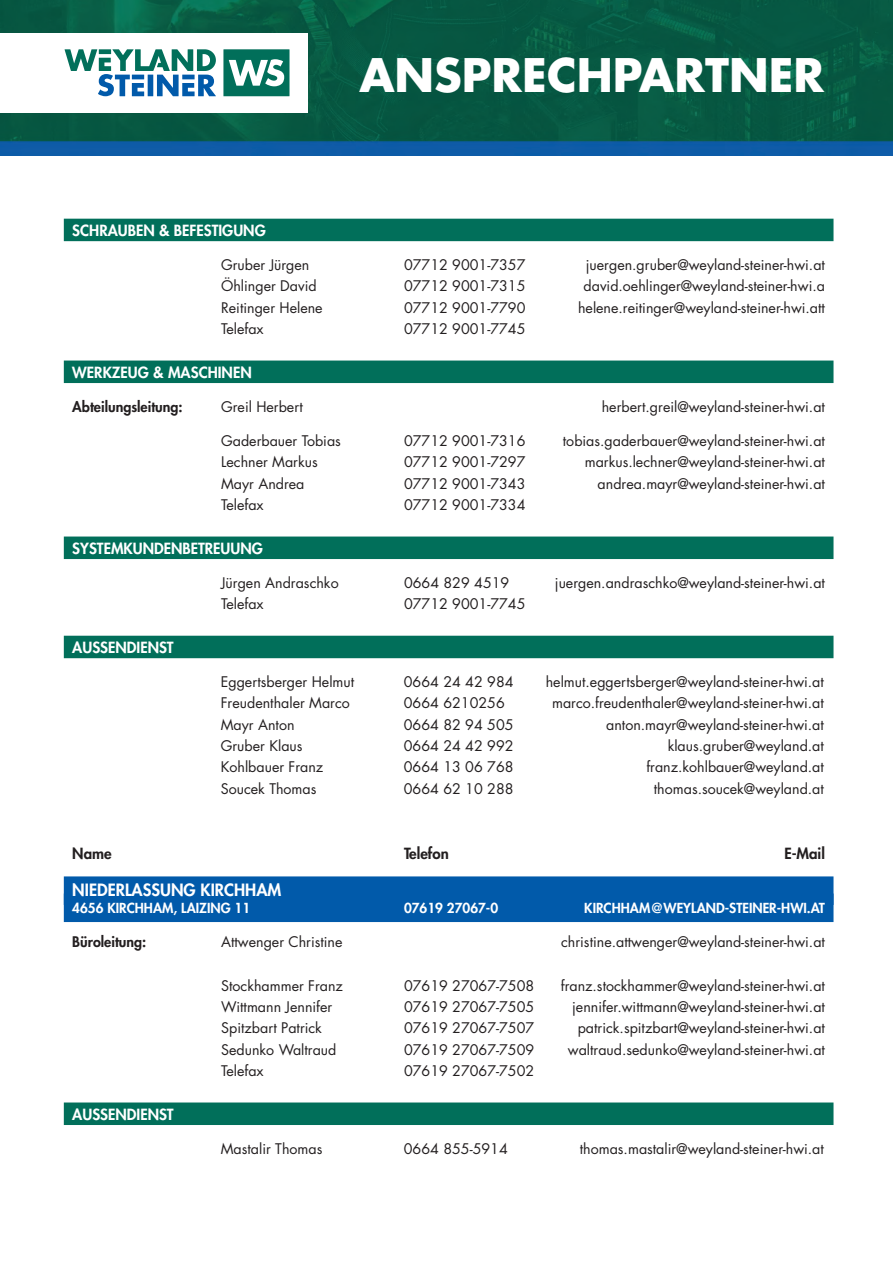
<style>
.page{position:relative;width:893px;height:1263px;background:#fff}
.page>*{position:absolute;margin:0;border:0;box-sizing:border-box;transform-origin:0 0}
.t1{font:700 45px "Futura Std";color:#fff}
.t2{font:800 16.5px "Futura Std";color:#fff}
.t3{font:800 15px "Futura Std";color:#fff}
.t4{font:800 15px "Futura Std";color:#231f20}
.t5{font:14.25px "Futura Std";color:#231f20}
.t6{font:800 14.25px "Futura Std";color:#231f20}
.t7{font:800 13.5px "Futura Std";color:#fff}
</style>
<div class="page">
<img style="left:0;top:0;width:893px;height:156px">
<div style="left:0;top:33px;width:307px;height:80px;background:#fff"></div>
<svg style="left:65px;top:49px;width:151px;height:47px"></svg>
<svg style="left:182px;top:75px;width:13px;height:4px"></svg>
<svg style="left:223px;top:39px;width:278px;height:66px"></svg>
<div style="left:64px;top:219px;width:769px;height:22px;background:#016f5a"></div>
<div style="left:64px;top:360px;width:769px;height:23px;background:#016f5a"></div>
<div style="left:64px;top:536px;width:769px;height:23px;background:#016f5a"></div>
<div style="left:64px;top:636px;width:769px;height:22px;background:#016f5a"></div>
<div style="left:64px;top:876px;width:769px;height:29px;background:#015aaa"></div>
<div style="left:64px;top:893px;width:769px;height:29px;background:#015aaa"></div>
<div style="left:64px;top:1102px;width:769px;height:23px;background:#016f5a"></div>
<h1 class="t1" style="left:359px;top:45px;width:466px">ANSPRECHPARTNER</h1>
<p class="t3" style="left:72px;top:221px;width:195px">SCHRAUBEN &amp; BEFESTIGUNG</p>
<p class="t5" style="left:221px;top:256px;width:90px">Gruber Jürgen</p>
<p class="t5" style="left:404px;top:256px;width:123px">07712 9001-7357</p>
<p class="t5" style="left:586px;top:256px;width:241px">juergen.gruber@weyland-steiner-hwi.at</p>
<p class="t5" style="left:221px;top:277px;width:97px">Öhlinger David</p>
<p class="t5" style="left:404px;top:277px;width:123px">07712 9001-7315</p>
<p class="t5" style="left:583px;top:277px;width:243px">david.oehlinger@weyland-steiner-hwi.a</p>
<p class="t5" style="left:221px;top:298px;width:103px">Reitinger Helene</p>
<p class="t5" style="left:404px;top:298px;width:123px">07712 9001-7790</p>
<p class="t5" style="left:578px;top:298px;width:248px">helene.reitinger@weyland-steiner-hwi.att</p>
<p class="t5" style="left:221px;top:320px;width:44px">Telefax</p>
<p class="t5" style="left:404px;top:320px;width:123px">07712 9001-7745</p>
<p class="t3" style="left:72px;top:362px;width:181px">WERKZEUG &amp; MASCHINEN</p>
<p class="t6" style="left:72px;top:397px;width:112px">Abteilungsleitung:</p>
<p class="t5" style="left:221px;top:397px;width:83px">Greil Herbert</p>
<p class="t5" style="left:602px;top:397px;width:225px">herbert.greil@weyland-steiner-hwi.at</p>
<p class="t5" style="left:221px;top:431px;width:121px">Gaderbauer Tobias</p>
<p class="t5" style="left:404px;top:431px;width:123px">07712 9001-7316</p>
<p class="t5" style="left:563px;top:431px;width:264px">tobias.gaderbauer@weyland-steiner-hwi.at</p>
<p class="t5" style="left:221px;top:453px;width:98px">Lechner Markus</p>
<p class="t5" style="left:404px;top:453px;width:123px">07712 9001-7297</p>
<p class="t5" style="left:585px;top:453px;width:242px">markus.lechner@weyland-steiner-hwi.at</p>
<p class="t5" style="left:221px;top:474px;width:85px">Mayr Andrea</p>
<p class="t5" style="left:404px;top:474px;width:123px">07712 9001-7343</p>
<p class="t5" style="left:598px;top:474px;width:229px">andrea.mayr@weyland-steiner-hwi.at</p>
<p class="t5" style="left:221px;top:496px;width:44px">Telefax</p>
<p class="t5" style="left:404px;top:496px;width:123px">07712 9001-7334</p>
<p class="t3" style="left:72px;top:538px;width:192px">SYSTEMKUNDENBETREUUNG</p>
<p class="t5" style="left:221px;top:573px;width:119px">Jürgen Andraschko</p>
<p class="t5" style="left:404px;top:573px;width:107px">0664 829 4519</p>
<p class="t5" style="left:555px;top:573px;width:272px">juergen.andraschko@weyland-steiner-hwi.at</p>
<p class="t5" style="left:221px;top:595px;width:44px">Telefax</p>
<p class="t5" style="left:404px;top:595px;width:123px">07712 9001-7745</p>
<p class="t3" style="left:72px;top:638px;width:103px">AUSSENDIENST</p>
<p class="t5" style="left:221px;top:672px;width:135px">Eggertsberger Helmut</p>
<p class="t5" style="left:404px;top:672px;width:111px">0664 24 42 984</p>
<p class="t5" style="left:546px;top:672px;width:280px">helmut.eggertsberger@weyland-steiner-hwi.at</p>
<p class="t5" style="left:221px;top:694px;width:130px">Freudenthaler Marco</p>
<p class="t5" style="left:404px;top:694px;width:102px">0664 6210256</p>
<p class="t5" style="left:552px;top:694px;width:273px">marco.freudenthaler@weyland-steiner-hwi.at</p>
<p class="t5" style="left:221px;top:715px;width:75px">Mayr Anton</p>
<p class="t5" style="left:404px;top:715px;width:111px">0664 82 94 505</p>
<p class="t5" style="left:606px;top:715px;width:219px">anton.mayr@weyland-steiner-hwi.at</p>
<p class="t5" style="left:221px;top:737px;width:83px">Gruber Klaus</p>
<p class="t5" style="left:404px;top:737px;width:111px">0664 24 42 992</p>
<p class="t5" style="left:668px;top:737px;width:158px">klaus.gruber@weyland.at</p>
<p class="t5" style="left:221px;top:758px;width:104px">Kohlbauer Franz</p>
<p class="t5" style="left:404px;top:758px;width:111px">0664 13 06 768</p>
<p class="t5" style="left:646px;top:758px;width:179px">franz.kohlbauer@weyland.at</p>
<p class="t5" style="left:221px;top:779px;width:97px">Soucek Thomas</p>
<p class="t5" style="left:404px;top:779px;width:111px">0664 62 10 288</p>
<p class="t5" style="left:654px;top:779px;width:172px">thomas.soucek@weyland.at</p>
<p class="t4" style="left:72px;top:844px;width:41px">Name</p>
<p class="t4" style="left:404px;top:844px;width:46px">Telefon</p>
<p class="t4" style="left:784px;top:844px;width:42px">E-Mail</p>
<p class="t2" style="left:72px;top:879px;width:210px">NIEDERLASSUNG KIRCHHAM</p>
<p class="t7" style="left:72px;top:899px;width:179px">4656 KIRCHHAM, LAIZING 11</p>
<p class="t7" style="left:404px;top:899px;width:96px">07619 27067-0</p>
<p class="t7" style="left:584px;top:899px;width:242px">KIRCHHAM@WEYLAND-STEINER-HWI.AT</p>
<p class="t6" style="left:72px;top:932px;width:76px">Büroleitung:</p>
<p class="t5" style="left:221px;top:932px;width:123px">Attwenger Christine</p>
<p class="t5" style="left:561px;top:932px;width:265px">christine.attwenger@weyland-steiner-hwi.at</p>
<p class="t5" style="left:221px;top:976px;width:123px">Stockhammer Franz</p>
<p class="t5" style="left:404px;top:976px;width:132px">07619 27067-7508</p>
<p class="t5" style="left:561px;top:976px;width:266px">franz.stockhammer@weyland-steiner-hwi.at</p>
<p class="t5" style="left:221px;top:997px;width:113px">Wittmann Jennifer</p>
<p class="t5" style="left:404px;top:997px;width:132px">07619 27067-7505</p>
<p class="t5" style="left:572px;top:997px;width:254px">jennifer.wittmann@weyland-steiner-hwi.at</p>
<p class="t5" style="left:221px;top:1019px;width:102px">Spitzbart Patrick</p>
<p class="t5" style="left:404px;top:1019px;width:132px">07619 27067-7507</p>
<p class="t5" style="left:578px;top:1019px;width:249px">patrick.spitzbart@weyland-steiner-hwi.at</p>
<p class="t5" style="left:221px;top:1040px;width:117px">Sedunko Waltraud</p>
<p class="t5" style="left:404px;top:1040px;width:132px">07619 27067-7509</p>
<p class="t5" style="left:568px;top:1040px;width:259px">waltraud.sedunko@weyland-steiner-hwi.at</p>
<p class="t5" style="left:221px;top:1061px;width:44px">Telefax</p>
<p class="t5" style="left:404px;top:1061px;width:132px">07619 27067-7502</p>
<p class="t3" style="left:72px;top:1104px;width:103px">AUSSENDIENST</p>
<p class="t5" style="left:221px;top:1139px;width:103px">Mastalir Thomas</p>
<p class="t5" style="left:404px;top:1139px;width:105px">0664 855-5914</p>
<p class="t5" style="left:580px;top:1139px;width:246px">thomas.mastalir@weyland-steiner-hwi.at</p>
</div>
